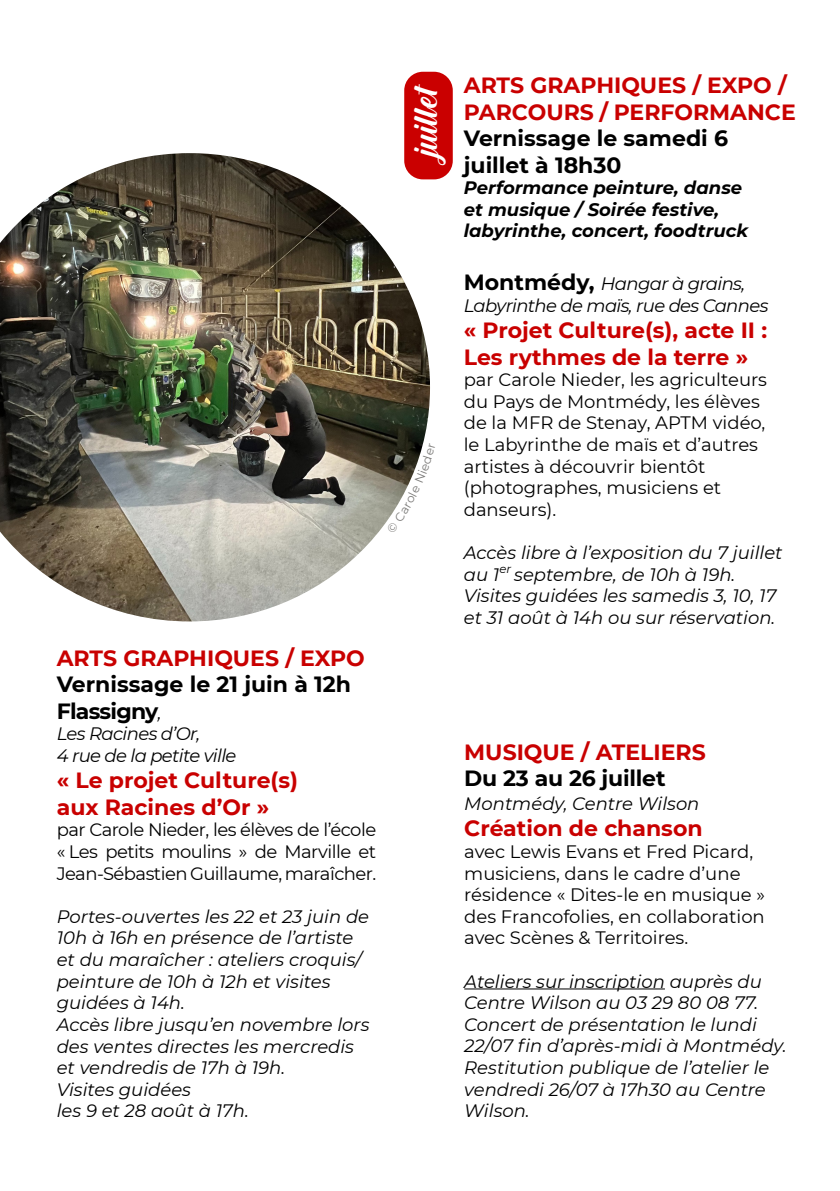
<style>
.page{position:relative;width:840px;height:1191px;background:#fff}
.page>*{position:absolute;margin:0;border:0;box-sizing:border-box;transform-origin:0 0}
.t1{font:46.4px "Cream Cake";color:#fff}
.t2{font:700 22px/26.4px "Montserrat";color:#c90000}
.t3{font:700 22px/26.4px "Montserrat";color:#000}
.t4{font:700 22px "Montserrat";letter-spacing:-.035em;color:#000}
.t5{font:italic 18px/21.6px "Montserrat";color:#000}
.t6{font:18px/21.6px "Montserrat";color:#000}
.t7{font:italic 18px/21.6px "Montserrat";letter-spacing:-.035em;color:#000}
.t8{font:italic 700 18px/21.6px "Montserrat";color:#000}
.t9{font:italic 11.6px "Montserrat";color:#000}
.s1{font-weight:400;font-style:italic;font-size:18px}
.s2{font-weight:700;font-style:normal;font-size:22px}
</style>
<div class="page">
<div style="left:404px;top:72px;width:48px;height:107px;background:#ca0000;border-radius:19px"></div>
<img style="left:0;top:153px;width:430px;height:468px">
<hr style="left:464px;top:988px;width:200px;height:1px;background:#000">
<svg style="left:386px;top:443px;width:44px;height:90px"></svg>
<p class="t2" style="left:57px;top:644px;width:309px">ARTS GRAPHIQUES / EXPO</p>
<p class="t3" style="left:57px;top:670px;width:295px">Vernissage le 21 juin à 12h</p>
<p class="t4" style="left:57px;top:695px;width:106px">Flassigny<span class="s1">,</span></p>
<p class="t7" style="left:57px;top:722px;width:145px">Les Racines d’Or,</p>
<p class="t7" style="left:57px;top:744px;width:181px">4 rue de la petite ville</p>
<p class="t2" style="left:57px;top:766px;width:243px">« Le projet Culture(s)</p>
<p class="t2" style="left:57px;top:792px;width:214px">aux Racines d’Or »</p>
<p class="t6" style="left:57px;top:818px;width:321px;text-align:justify">par Carole Nieder, les élèves de l’école « Les petits moulins » de Marville et Jean-Sébastien Guillaume, maraîcher.</p>
<p class="t5" style="left:57px;top:905px;width:314px">Portes-ouvertes les 22 et 23 juin de<br>10h à 16h en présence de l’artiste et du maraîcher : ateliers croquis/ peinture de 10h à 12h et visites guidées à 14h.</p>
<p class="t5" style="left:57px;top:1013px;width:314px">Accès libre jusqu’en novembre lors des ventes directes les mercredis et vendredis de 17h à 19h.</p>
<p class="t5" style="left:57px;top:1077px;width:136px">Visites guidées</p>
<p class="t5" style="left:57px;top:1099px;width:193px">les 9 et 28 août à 17h.</p>
<p class="t1" style="left:402px;top:155px;width:74px;rotate:-90deg">juillet</p>
<p class="t2" style="left:463px;top:71px;width:333px">ARTS GRAPHIQUES / EXPO /<br>PARCOURS / PERFORMANCE</p>
<p class="t3" style="left:463px;top:124px;width:266px">Vernissage le samedi 6 juillet à 18h30</p>
<p class="t8" style="left:463px;top:176px;width:285px">Performance peinture, danse et musique / Soirée festive, labyrinthe, concert, foodtruck</p>
<p class="t7" style="left:463px;top:272px;width:306px"><span class="s2">Montmédy,</span> Hangar à grains,<br>Labyrinthe de maïs, rue des Cannes</p>
<p class="t2" style="left:463px;top:316px;width:305px">« Projet Culture(s), acte II :<br>Les rythmes de la terre »</p>
<p class="t6" style="left:463px;top:368px;width:304px">par Carole Nieder, les agriculteurs du Pays de Montmédy, les élèves de la MFR de Stenay, APTM vidéo, le Labyrinthe de maïs et d’autres artistes à découvrir bientôt (photographes, musiciens et danseurs).</p>
<p class="t5" style="left:463px;top:541px;width:320px">Accès libre à l’exposition du 7 juillet au 1</p>
<p class="t9" style="left:499px;top:560px;width:13px">er</p>
<p class="t5" style="left:514px;top:563px;width:222px">septembre, de 10h à 19h.</p>
<p class="t5" style="left:463px;top:584px;width:314px">Visites guidées les samedis 3, 10, 17 et 31 août à 14h ou sur réservation.</p>
<p class="t2" style="left:464px;top:737px;width:243px">MUSIQUE / ATELIERS</p>
<p class="t3" style="left:464px;top:764px;width:203px">Du 23 au 26 juillet</p>
<p class="t5" style="left:464px;top:792px;width:236px">Montmédy, Centre Wilson</p>
<p class="t2" style="left:464px;top:814px;width:240px">Création de chanson</p>
<p class="t6" style="left:464px;top:840px;width:302px">avec Lewis Evans et Fred Picard, musiciens, dans le cadre d’une résidence « Dites-le en musique » des Francofolies, en collaboration avec Scènes &amp; Territoires.</p>
<p class="t5" style="left:464px;top:969px;width:299px">Ateliers sur inscription auprès du<br>Centre Wilson au 03 29 80 08 77.</p>
<p class="t5" style="left:464px;top:1013px;width:323px">Concert de présentation le lundi<br>22/07 fin d’après-midi à Montmédy.</p>
<p class="t5" style="left:464px;top:1056px;width:306px">Restitution publique de l’atelier le vendredi 26/07 à 17h30 au Centre<br>Wilson.</p>
</div>
